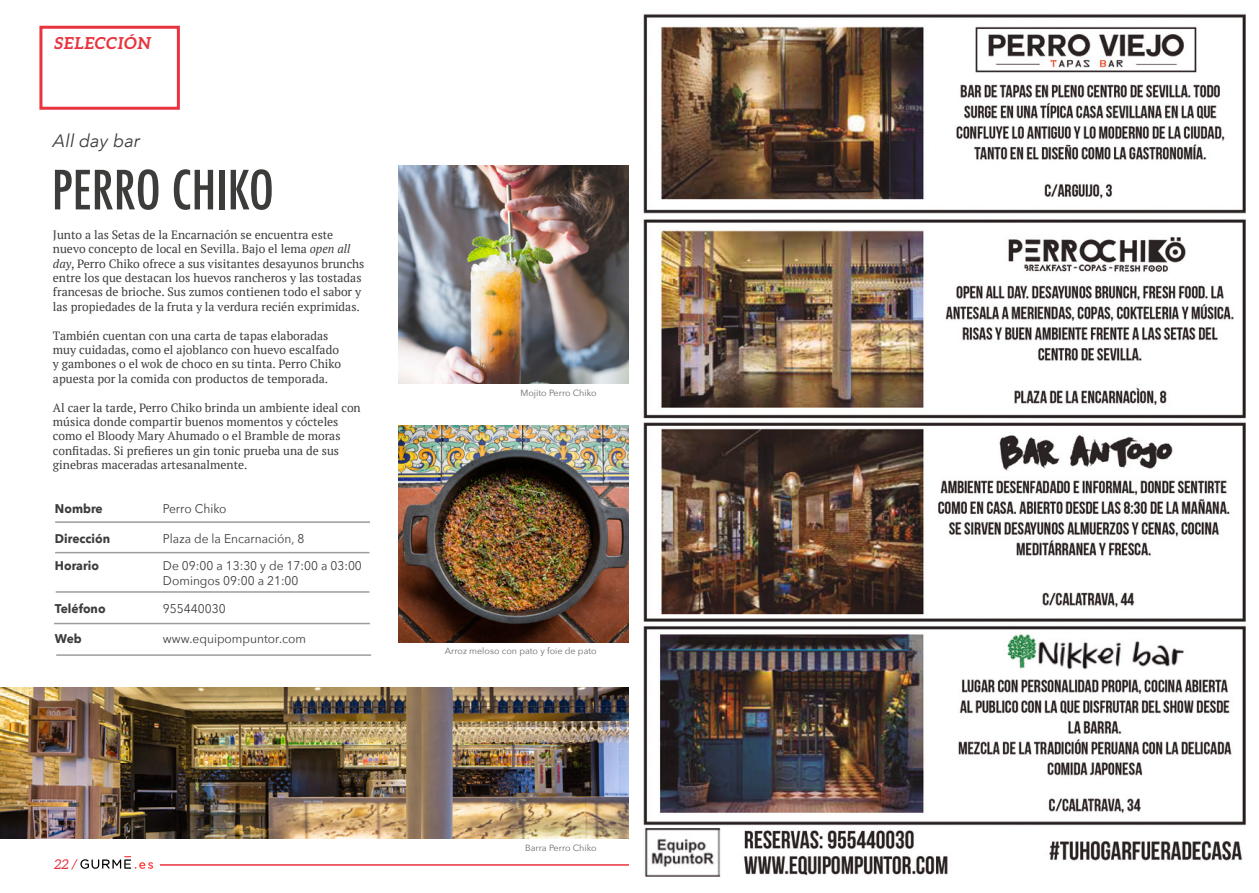
<style>
.page{position:relative;width:1259px;height:893px;background:#fff}
.page>*{position:absolute;margin:0;border:0;box-sizing:border-box;transform-origin:0 0}
.t1{font:500 condensed 52.5px "Futura";color:#3c3c3b}
.t2{font:italic 18px "Avenir Next";color:#3c3c3b}
.t3{font:italic 700 16.5px "Aleo";color:#e7343f}
.t4{font:italic 13.5px "Aleo";color:#e7343f}
.t5{font:12.6px/15px "Avenir Next";color:#3c3c3b;scale:.95 1}
.t6{font:700 12.6px "Avenir Next";color:#3c3c3b;scale:.95 1}
.t7{font:12px/14.4px "PT Serif";color:#3c3c3b}
.t8{font:9px "Avenir Next";color:#6b6b6a}
.s1{font-style:italic}
</style>
<div class="page">
<hr style="left:55px;top:521px;width:315px;height:2px;background:#9d9d9c">
<hr style="left:55px;top:552px;width:314px;height:1px;background:#9d9d9c">
<hr style="left:54px;top:623px;width:316px;height:1px;background:#9d9d9c">
<div style="left:39px;top:26px;width:141px;height:84px;border:3px solid #e7343f"></div>
<hr style="left:56px;top:654px;width:315px;height:2px;background:#9d9d9c">
<hr style="left:160px;top:864px;width:469px;height:2px;background:#e7343f">
<svg style="left:80px;top:856px;width:73px;height:13px"></svg>
<img style="left:0;top:687px;width:629px;height:152px">
<img style="left:398px;top:425px;width:231px;height:218px">
<img style="left:398px;top:166px;width:231px;height:218px">
<hr style="left:56px;top:591px;width:313px;height:2px;background:#9d9d9c">
<img style="left:643px;top:14px;width:603px;height:863px">
<h3 class="t3" style="left:54px;top:33px;width:99px">SELECCIÓN</h3>
<h2 class="t2" style="left:53px;top:126px;width:89px">All day bar</h2>
<h1 class="t1" style="left:52px;top:156px;width:223px">PERRO CHIKO</h1>
<p class="t7" style="left:53px;top:227px;width:313px">Junto a las Setas de la Encarnación se encuentra este nuevo concepto de local en Sevilla. Bajo el lema <span class="s1">open all day</span>, Perro Chiko ofrece a sus visitantes desayunos brunchs entre los que destacan los huevos rancheros y las tostadas francesas de brioche. Sus zumos contienen todo el sabor y las propiedades de la fruta y la verdura recién exprimidas.</p>
<p class="t7" style="left:53px;top:328px;width:290px">También cuentan con una carta de tapas elaboradas muy cuidadas, como el ajoblanco con huevo escalfado y gambones o el wok de choco en su tinta. Perro Chiko apuesta por la comida con productos de temporada.</p>
<p class="t7" style="left:53px;top:400px;width:309px">Al caer la tarde, Perro Chiko brinda un ambiente ideal con música donde compartir buenos momentos y cócteles como el Bloody Mary Ahumado o el Bramble de moras confitadas. Si prefieres un gin tonic prueba una de sus ginebras maceradas artesanalmente.</p>
<p class="t6" style="left:55px;top:498px;width:52px">Nombre</p>
<p class="t5" style="left:163px;top:500px;width:68px">Perro Chiko</p>
<p class="t6" style="left:55px;top:528px;width:60px">Dirección</p>
<p class="t5" style="left:163px;top:530px;width:150px">Plaza de la Encarnación, 8</p>
<p class="t6" style="left:55px;top:555px;width:48px">Horario</p>
<p class="t5" style="left:163px;top:557px;width:211px">De 09:00 a 13:30 y de 17:00 a 03:00<br>Domingos 09:00 a 21:00</p>
<p class="t6" style="left:55px;top:598px;width:55px">Teléfono</p>
<p class="t5" style="left:163px;top:601px;width:67px">955440030</p>
<p class="t6" style="left:55px;top:628px;width:30px">Web</p>
<p class="t5" style="left:163px;top:631px;width:152px">www.equipompuntor.com</p>
<p class="t4" style="left:54px;top:856px;width:25px">22 /</p>
<p class="t8" style="left:520px;top:385px;width:78px">Mojito Perro Chiko</p>
<p class="t8" style="left:445px;top:643px;width:153px">Arroz meloso con pato y foie de pato</p>
<p class="t8" style="left:525px;top:840px;width:73px">Barra Perro Chiko</p>
</div>
